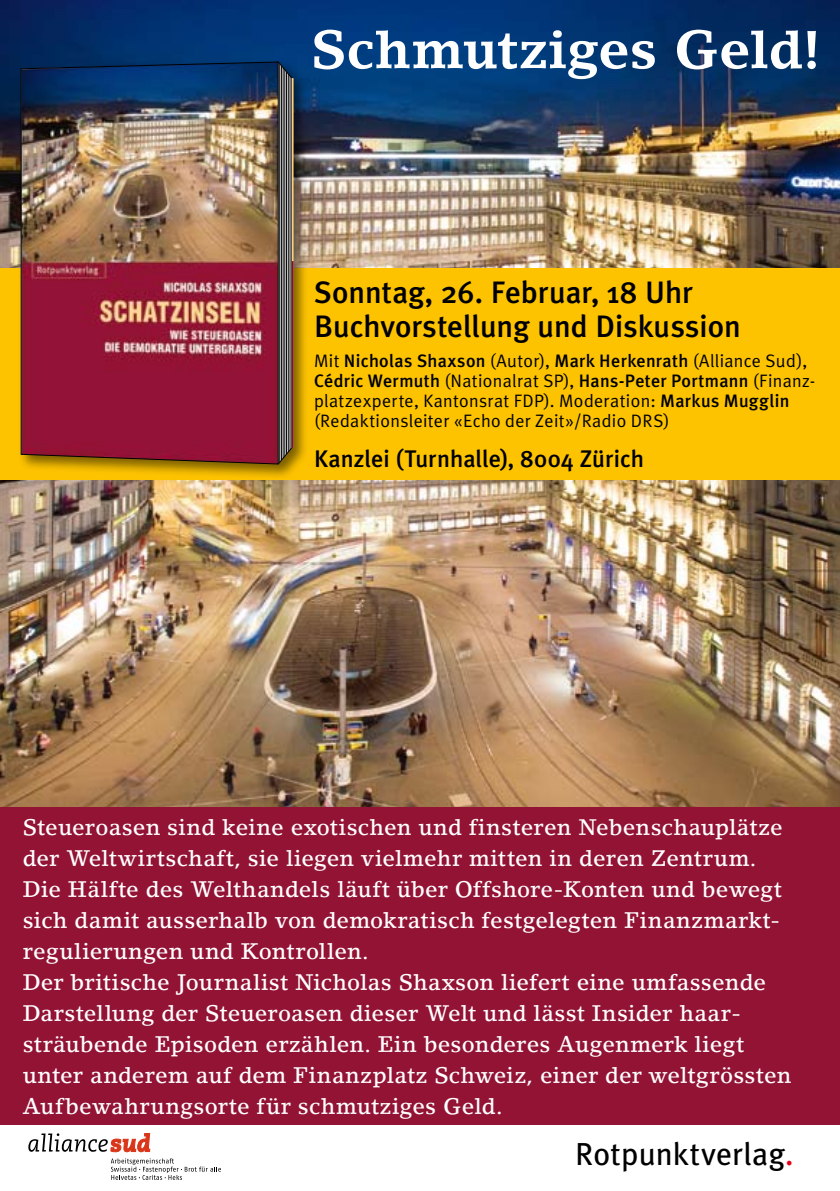
<style>
.page{position:relative;width:840px;height:1191px;background:#fff}
.page>*{position:absolute;margin:0;border:0;box-sizing:border-box;transform-origin:0 0}
.t1{font:52.8px "Lino Letter Bold Os F";letter-spacing:.005em;color:#fff}
.t2{font:31.8px "Meta Plus";letter-spacing:.005em;color:#000}
.t3{font:500 31px/34px "Meta Plus";color:#000}
.t4{font:500 24px "Meta Plus";color:#000}
.t5{font:22px/31px "Lino Letter Medium Os F";letter-spacing:.01em;color:#fff}
.t6{font:500 18px/20px "Meta Plus";letter-spacing:.015em;color:#000}
.t7{font:18px/20px "Meta Plus Normal";letter-spacing:.02em;color:#000}
.s1{font-family:"Meta Plus Normal";font-weight:400}
.s2{font-family:"Meta Plus";font-weight:500}
.s3{color:#e2001a}
</style>
<div class="page">
<div style="left:0;top:235px;width:839px;height:254px;background:#fdc300"></div>
<img style="left:0;top:480px;width:839px;height:327px">
<img style="left:0;top:0;width:839px;height:267px">
<div style="left:0;top:807px;width:839px;height:317px;background:#931335"></div>
<div style="left:17px;top:58px;width:291px;height:421px;background:#000;opacity:.5"></div>
<svg style="left:279px;top:61px;width:14px;height:403px;background:#6c6663"></svg>
<img style="left:21px;top:61px;width:258px;height:403px">
<svg style="left:28px;top:1133px;width:122px;height:18px"></svg>
<svg style="left:111px;top:1158px;width:110px;height:21px"></svg>
<h1 class="t1" style="left:311px;top:17px;width:511px">Schmutziges Geld!</h1>
<h3 class="t3" style="left:314px;top:274px;width:428px">Sonntag, 26. Februar, 18 Uhr<br>Buchvorstellung und Diskussion</h3>
<p class="t6" style="left:314px;top:351px;width:502px"><span class="s1">Mit</span> Nicholas Shaxson <span class="s1">(Autor),</span> Mark Herkenrath <span class="s1">(Alliance Sud),<br></span>Cédric Wermuth <span class="s1">(Nationalrat SP),</span> Hans-Peter Portmann <span class="s1">(Finanz-</span></p>
<p class="t7" style="left:314px;top:391px;width:476px">platzexperte, Kantonsrat FDP). Moderation: <span class="s2">Markus Mugglin </span>(Redaktionsleiter «Echo der Zeit»/Radio DRS)</p>
<p class="t4" style="left:314px;top:444px;width:331px">Kanzlei (Turnhalle), 8004 Zürich</p>
<p class="t5" style="left:23px;top:812px;width:769px">Steueroasen sind keine exotischen und finsteren Nebenschauplätze der Weltwirtschaft, sie liegen vielmehr mitten in deren Zentrum.<br>Die Hälfte des Welthandels läuft über Offshore-Konten und bewegt sich damit ausserhalb von demokratisch festgelegten Finanzmarkt&shy;regulierungen und Kontrollen.<br>Der britische Journalist Nicholas Shaxson liefert eine umfassende Darstellung der Steueroasen dieser Welt und lässt Insider haar&shy;sträubende Episoden erzählen. Ein besonderes Augenmerk liegt unter anderem auf dem Finanzplatz Schweiz, einer der weltgrössten Aufbewahrungsorte für schmutziges Geld.</p>
<h2 class="t2" style="left:575px;top:1135px;width:220px">Rotpunktverlag<span class="s3">.</span></h2>
</div>
